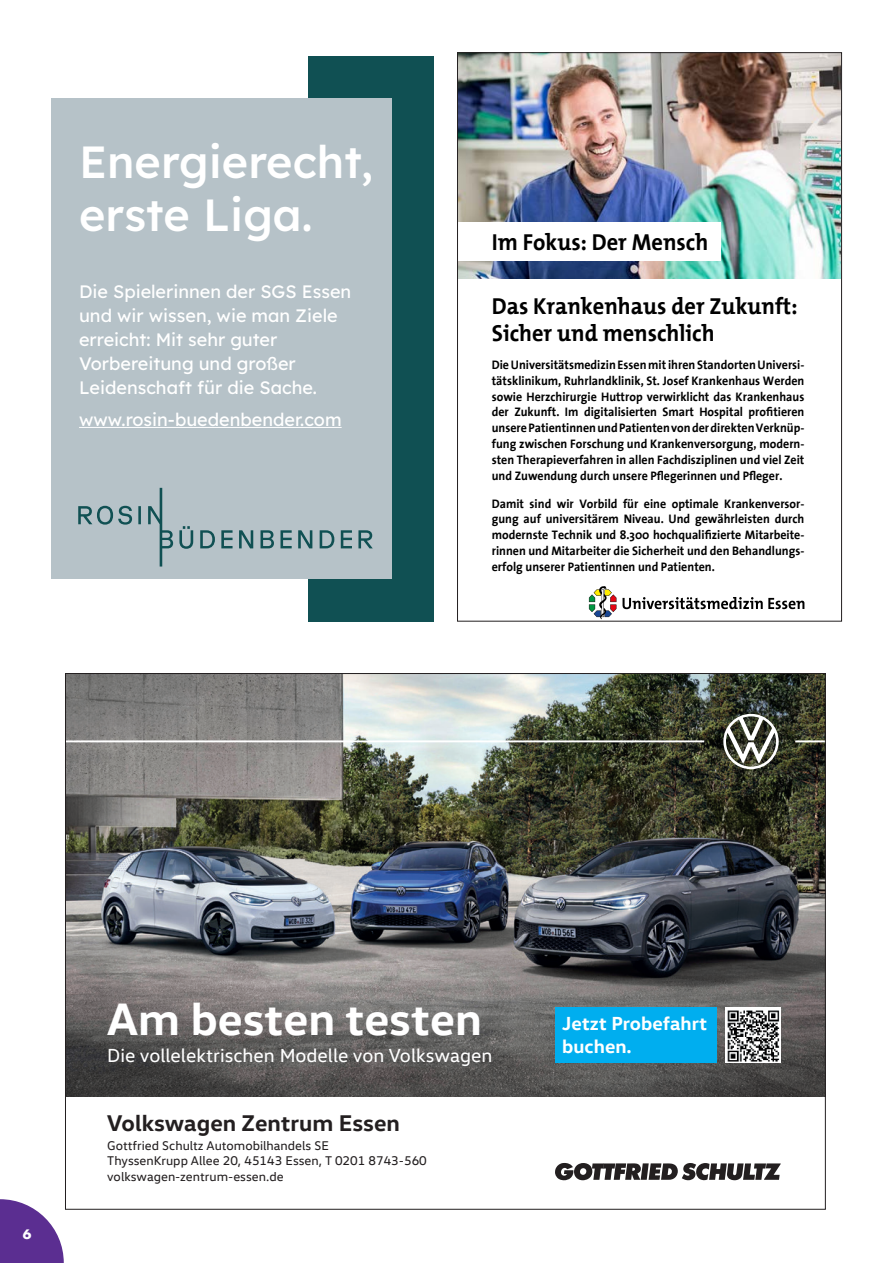
<style>
.page{position:relative;width:893px;height:1263px;background:#fff}
.page>*{position:absolute;margin:0;border:0;box-sizing:border-box;transform-origin:0 0}
.t1{font:700 46.2px "VW Head";color:#fff}
.t2{font:500 45px/52.5px "Lexend";color:#fff}
.t3{font:700 23.4px/26.7px "The Mix";color:#000;scale:.96 1}
.t4{font:700 23.1px "VW Head";color:#231f20}
.t5{font:19.2px "VW Head";color:#fff}
.t6{font:700 19.2px/23.1px "VW Head";color:#fff}
.t7{font:18px/24px "Lexend";color:#fff}
.t8{font:700 14.4px "Futura PT";color:#fff}
.t9{font:12.9px/15.5px "VW Head";color:#231f20}
.t10{font:700 12.45px/15.9px "The Sans";color:#000;text-align:justify;scale:.96 1}
</style>
<div class="page">
<img style="left:67px;top:675px;width:757px;height:421px">
<div style="left:555px;top:1007px;width:162px;height:56px;background:#00aeef"></div>
<div style="left:725px;top:1007px;width:56px;height:56px;background:#fff"></div>
<img style="left:727px;top:1010px;width:53px;height:52px">
<svg style="left:723px;top:714px;width:56px;height:55px"></svg>
<hr style="left:65px;top:740px;width:639px;height:2px;background:#fff">
<hr style="left:795px;top:740px;width:30px;height:2px;background:#fff">
<svg style="left:555px;top:1163px;width:226px;height:17px"></svg>
<svg style="left:0;top:1199px;width:66px;height:64px"></svg>
<div style="left:308px;top:56px;width:126px;height:43px;background:#105053"></div>
<div style="left:308px;top:579px;width:126px;height:42px;background:#105053"></div>
<div style="left:391px;top:56px;width:43px;height:565px;background:#105053"></div>
<div style="left:51px;top:99px;width:340px;height:480px;background:#b6c2c8"></div>
<hr style="left:79px;top:427px;width:263px;height:1px;background:#fff">
<svg style="left:78px;top:488px;width:295px;height:78px"></svg>
<svg style="left:51px;top:98px;width:101px;height:1px"></svg>
<img style="left:459px;top:54px;width:381px;height:225px">
<div style="left:457px;top:222px;width:264px;height:39px;background:#fff"></div>
<svg style="left:622px;top:597px;width:182px;height:12px"></svg>
<svg style="left:589px;top:586px;width:27px;height:33px"></svg>
<h2 class="t2" style="left:79px;top:133px;width:296px">Energierecht, erste Liga.</h2>
<h3 class="t7" style="left:79px;top:279px;width:274px">Die Spielerinnen der SGS Essen und wir wissen, wie man Ziele erreicht: Mit sehr guter<br>Vorbereitung und großer<br>Leidenschaft für die Sache.</h3>
<h3 class="t7" style="left:79px;top:406px;width:264px">www.rosin-buedenbender.com</h3>
<h3 class="t3" style="left:492px;top:228px;width:227px">Im Fokus: Der Mensch</h3>
<h3 class="t3" style="left:492px;top:293px;width:320px">Das Krankenhaus der Zukunft:<br>Sicher und menschlich</h3>
<p class="t10" style="left:492px;top:356px;width:327px">Die Universitätsmedizin Essen mit ihren Standorten Universi&shy;tätsklinikum, Ruhrlandklinik, St. Josef Krankenhaus Werden sowie Herzchirurgie Huttrop verwirklicht das Krankenhaus der Zukunft. Im digitalisierten Smart Hospital profitieren unsere Patientinnen und Patienten von der direkten Verknüp&shy;fung zwischen Forschung und Krankenversorgung, modern&shy;sten Therapieverfahren in allen Fachdisziplinen und viel Zeit und Zuwendung durch unsere Pflegerinnen und Pfleger.</p>
<p class="t10" style="left:492px;top:495px;width:327px">Damit sind wir Vorbild für eine optimale Krankenversor&shy;gung auf universitärem Niveau. Und gewährleisten durch modernste Technik und 8.300 hochqualifizierte Mitarbeite&shy;rinnen und Mitarbeiter die Sicherheit und den Behandlungs&shy;erfolg unserer Patientinnen und Patienten.</p>
<p class="t8" style="left:23px;top:1225px;width:10px">6</p>
<h1 class="t1" style="left:107px;top:989px;width:376px">Am besten testen</h1>
<h3 class="t5" style="left:107px;top:1043px;width:387px">Die vollelektrischen Modelle von Volkswagen</h3>
<h3 class="t4" style="left:107px;top:1107px;width:294px">Volkswagen Zentrum Essen</h3>
<p class="t9" style="left:107px;top:1137px;width:321px">Gottfried Schultz Automobilhandels SE<br>ThyssenKrupp Allee 20, 45143 Essen, T 0201 8743-560 volkswagen-zentrum-essen.de</p>
<h3 class="t6" style="left:562px;top:1011px;width:146px">Jetzt Probefahrt buchen.</h3>
</div>
